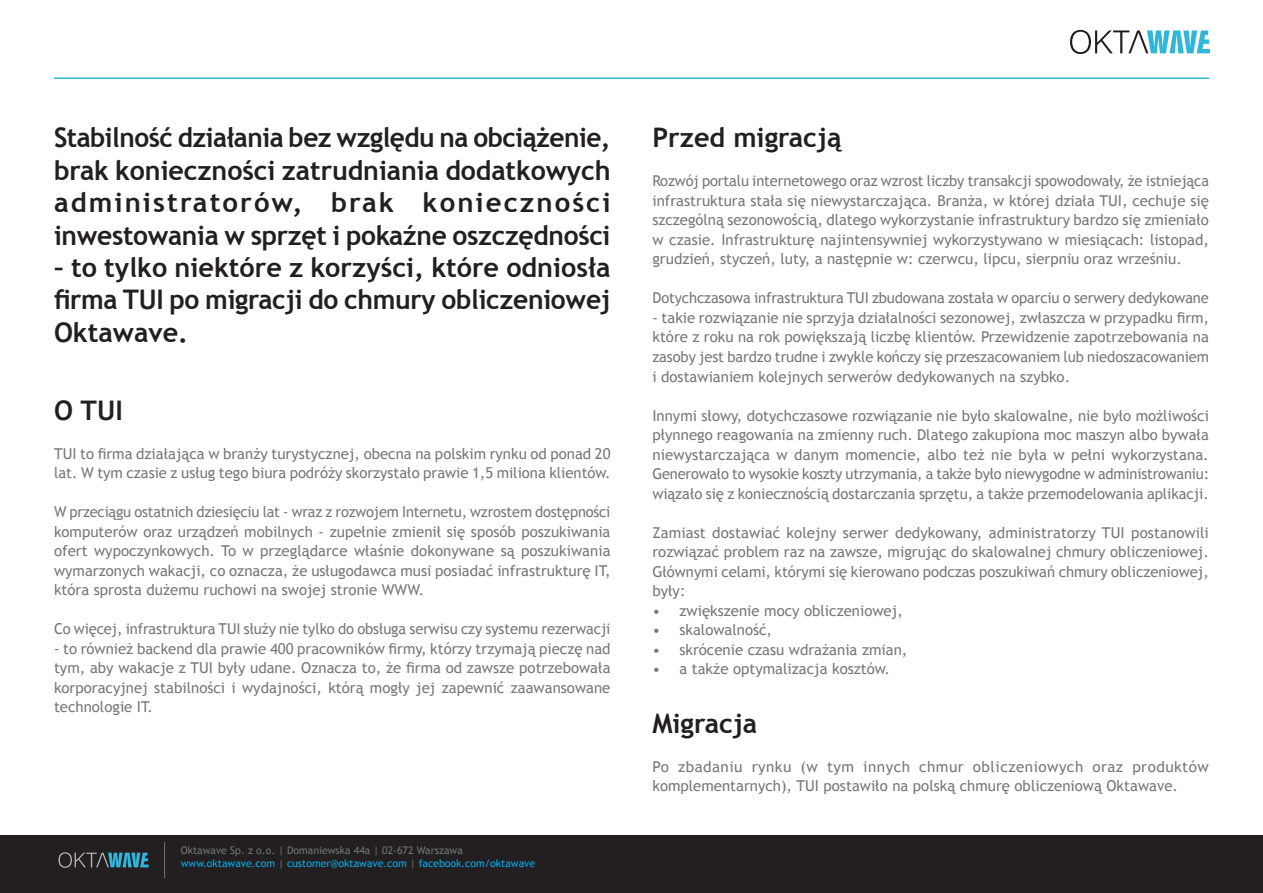
<style>
.page{position:relative;width:1263px;height:893px;background:#fff}
.page>*{position:absolute;margin:0;border:0;box-sizing:border-box;transform-origin:0 0}
.Styl_akapitowy_1{font:700 27px/32.4px "Trebuchet MS";letter-spacing:-.01em;color:#231f20;text-align:justify}
.Styl_akapitowy_1-2{font:15px/19.5px "Trebuchet MS";color:#76787b;text-align:justify}
.t1{font:10.5px "Trebuchet MS";color:#00aeef}
.t2{font:10.5px "Trebuchet MS";color:#727477}
.s1{color:#727477}
</style>
<div class="page">
<hr style="left:54px;top:77px;width:1155px;height:2px;background:#2eb7da">
<div style="left:0;top:835px;width:1263px;height:58px;background:#231f20"></div>
<svg style="left:1070px;top:30px;width:140px;height:24px"></svg>
<svg style="left:58px;top:852px;width:91px;height:16px"></svg>
<hr style="left:164px;top:842px;width:1px;height:36px;background:#727477">
<p class="Styl_akapitowy_1" style="left:54px;top:122px;width:558px">Stabilność działania bez względu na obciążenie, brak konieczności zatrudniania dodatkowych administratorów, brak konieczności inwestowania w sprzęt i pokaźne oszczędności</p>
<p class="Styl_akapitowy_1" style="left:54px;top:251px;width:558px">– to tylko niektóre z korzyści, które odniosła firma TUI po migracji do chmury obliczeniowej Oktawave.</p>
<p class="Styl_akapitowy_1" style="left:54px;top:394px;width:70px">O TUI</p>
<p class="Styl_akapitowy_1-2" style="left:54px;top:444px;width:558px">TUI to firma działająca w branży turystycznej, obecna na polskim rynku od ponad 20 lat. W tym czasie z usług tego biura podróży skorzystało prawie 1,5 miliona klientów.</p>
<p class="Styl_akapitowy_1-2" style="left:54px;top:503px;width:558px">W przeciągu ostatnich dziesięciu lat - wraz z rozwojem Internetu, wzrostem dostępności komputerów oraz urządzeń mobilnych - zupełnie zmienił się sposób poszukiwania ofert wypoczynkowych. To w przeglądarce właśnie dokonywane są poszukiwania wymarzonych wakacji, co oznacza, że usługodawca musi posiadać infrastrukturę IT, która sprosta dużemu ruchowi na swojej stronie WWW.</p>
<p class="Styl_akapitowy_1-2" style="left:54px;top:620px;width:558px">Co więcej, infrastruktura TUI służy nie tylko do obsługa serwisu czy systemu rezerwacji</p>
<p class="Styl_akapitowy_1-2" style="left:54px;top:639px;width:558px">- to również backend dla prawie 400 pracowników firmy, którzy trzymają pieczę nad tym, aby wakacje z TUI były udane. Oznacza to, że firma od zawsze potrzebowała korporacyjnej stabilności i wydajności, którą mogły jej zapewnić zaawansowane technologie IT.</p>
<p class="t2" style="left:181px;top:844px;width:284px">Oktawave Sp. z o.o. | Domaniewska 44a | 02-672 Warszawa</p>
<p class="t1" style="left:181px;top:857px;width:356px">www.oktawave.com <span class="s1">|</span> customer@oktawave.com <span class="s1">|</span> facebook.com/oktawave</p>
<p class="Styl_akapitowy_1" style="left:652px;top:122px;width:190px">Przed migracją</p>
<p class="Styl_akapitowy_1-2" style="left:652px;top:172px;width:558px">Rozwój portalu internetowego oraz wzrost liczby transakcji spowodowały, że istniejąca infrastruktura stała się niewystarczająca. Branża, w której działa TUI, cechuje się szczególną sezonowością, dlatego wykorzystanie infrastruktury bardzo się zmieniało w czasie. Infrastrukturę najintensywniej wykorzystywano w miesiącach: listopad, grudzień, styczeń, luty, a następnie w: czerwcu, lipcu, sierpniu oraz wrześniu.</p>
<p class="Styl_akapitowy_1-2" style="left:652px;top:289px;width:558px">Dotychczasowa infrastruktura TUI zbudowana została w oparciu o serwery dedykowane</p>
<p class="Styl_akapitowy_1-2" style="left:652px;top:308px;width:558px">- takie rozwiązanie nie sprzyja działalności sezonowej, zwłaszcza w przypadku firm, które z roku na rok powiększają liczbę klientów. Przewidzenie zapotrzebowania na zasoby jest bardzo trudne i zwykle kończy się przeszacowaniem lub niedoszacowaniem i dostawianiem kolejnych serwerów dedykowanych na szybko.</p>
<p class="Styl_akapitowy_1-2" style="left:652px;top:406px;width:558px">Innymi słowy, dotychczasowe rozwiązanie nie było skalowalne, nie było możliwości płynnego reagowania na zmienny ruch. Dlatego zakupiona moc maszyn albo bywała niewystarczająca w danym momencie, albo też nie była w pełni wykorzystana.<br>Generowało to wysokie koszty utrzymania, a także było niewygodne w administrowaniu: wiązało się z koniecznością dostarczania sprzętu, a także przemodelowania aplikacji.</p>
<p class="Styl_akapitowy_1-2" style="left:652px;top:523px;width:558px">Zamiast dostawiać kolejny serwer dedykowany, administratorzy TUI postanowili rozwiązać problem raz na zawsze, migrując do skalowalnej chmury obliczeniowej.<br>Głównymi celami, którymi się kierowano podczas poszukiwań chmury obliczeniowej, były:</p>
<p class="Styl_akapitowy_1-2" style="left:652px;top:601px;width:252px">• zwiększenie mocy obliczeniowej,</p>
<p class="Styl_akapitowy_1-2" style="left:652px;top:620px;width:121px">• skalowalność,</p>
<p class="Styl_akapitowy_1-2" style="left:652px;top:640px;width:256px">• skrócenie czasu wdrażania zmian,</p>
<p class="Styl_akapitowy_1-2" style="left:652px;top:659px;width:239px">• a także optymalizacja kosztów.</p>
<p class="Styl_akapitowy_1" style="left:652px;top:707px;width:106px">Migracja</p>
<p class="Styl_akapitowy_1-2" style="left:652px;top:757px;width:558px">Po zbadaniu rynku (w tym innych chmur obliczeniowych oraz produktów komplementarnych), TUI postawiło na polską chmurę obliczeniową Oktawave.</p>
</div>
